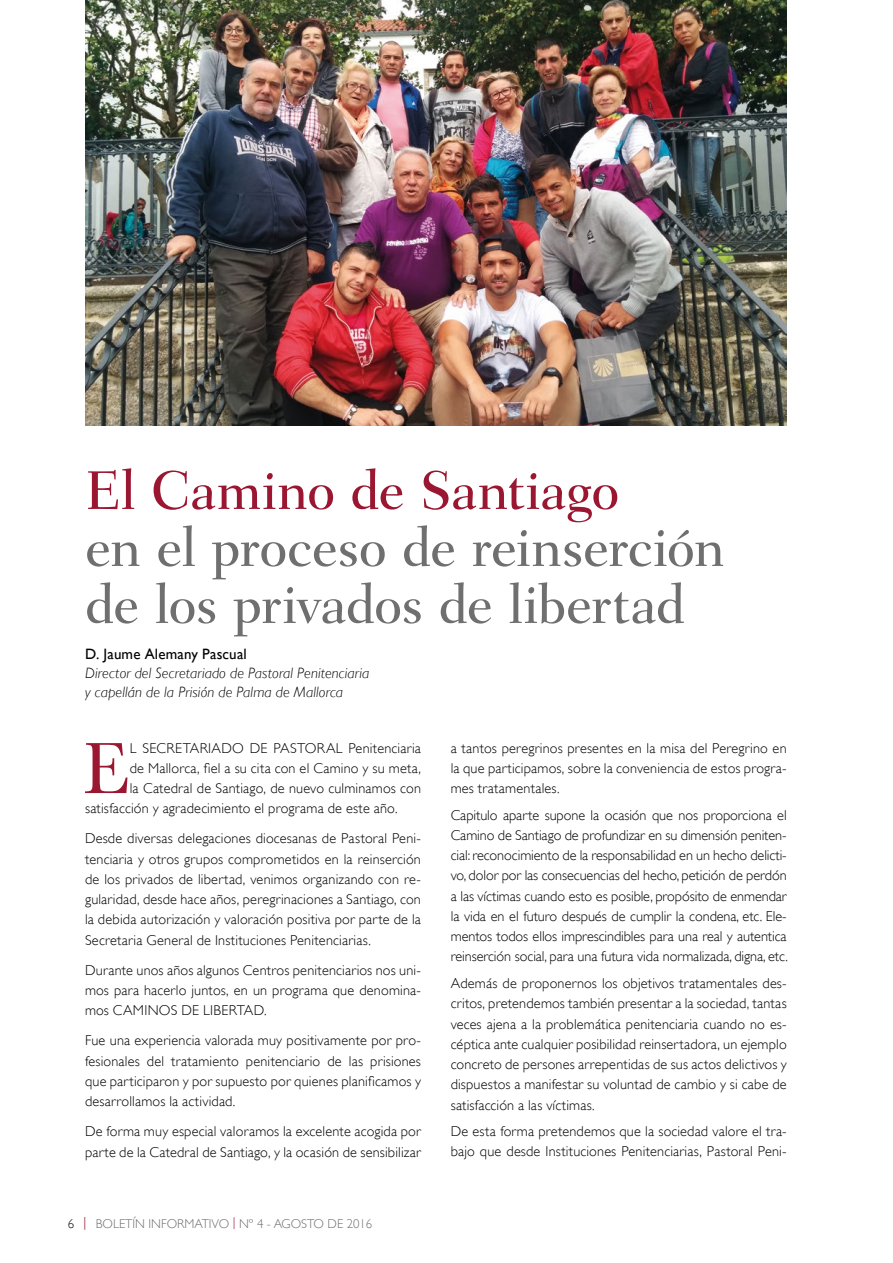
<style>
.page{position:relative;width:893px;height:1263px;background:#fff}
.page>*{position:absolute;margin:0;border:0;box-sizing:border-box;transform-origin:0 0}
.t1{font:75.45px "Baskerville";color:#9b1731}
.t2{font:500 55.5px/57px "Fairfield LT Std";letter-spacing:-.015em;color:#706f6f}
.t3{font:500 55.5px "Fairfield LT Std";letter-spacing:-.01em;color:#9b1731}
.t4{font:italic 300 15px/19.2px "Gill Sans";letter-spacing:.005em;color:#000}
.t5{font:15px "Gill Sans";letter-spacing:.01em;color:#000}
.t6{font:300 14.25px/20.2px "Gill Sans";letter-spacing:.015em;color:#000;text-align:justify}
.t7{font:300 12.75px "Gill Sans";color:#706f6f}
.s1{color:#000}
.s2{font-family:"Helvetica Neue LT Std";color:#9b1731}
.s3{color:#9b1731}
</style>
<div class="page">
<img style="left:85px;top:0;width:702px;height:426px">
<h2 class="t3" style="left:85px;top:458px;width:536px">El Camino de Santiago</h2>
<h2 class="t2" style="left:85px;top:519px;width:641px">en el proceso de reinserción de los privados de libertad</h2>
<p class="t5" style="left:85px;top:645px;width:163px">D. Jaume Alemany Pascual</p>
<p class="t4" style="left:85px;top:663px;width:286px">Director del Secretariado de Pastoral Penitenciaria y capellán de la Prisión de Palma de Mallorca</p>
<h1 class="t1" style="left:83px;top:724px;width:49px">E</h1>
<p class="t6" style="left:130px;top:738px;width:293px">L SECRETARIADO DE PASTORAL Penitenciaria</p>
<p class="t6" style="left:130px;top:758px;width:293px">de Mallorca, fiel a su cita con el Camino y su meta,</p>
<p class="t6" style="left:130px;top:778px;width:293px">la Catedral de Santiago, de nuevo culminamos con</p>
<p class="t6" style="left:85px;top:798px;width:314px">satisfacción y agradecimiento el programa de este año.</p>
<p class="t6" style="left:85px;top:828px;width:337px">Desde diversas delegaciones diocesanas de Pastoral Peni&shy;tenciaria y otros grupos comprometidos en la reinserción de los privados de libertad, venimos organizando con re&shy;gularidad, desde hace años, peregrinaciones a Santiago, con la debida autorización y valoración positiva por parte de la Secretaria General de Instituciones Penitenciarias.</p>
<p class="t6" style="left:85px;top:960px;width:337px">Durante unos años algunos Centros penitenciarios nos uni&shy;mos para hacerlo juntos, en un programa que denomina&shy;mos CAMINOS DE LIBERTAD.</p>
<p class="t6" style="left:85px;top:1030px;width:337px">Fue una experiencia valorada muy positivamente por pro&shy;fesionales del tratamiento penitenciario de las prisiones que participaron y por supuesto por quienes planificamos y desarrollamos la actividad.</p>
<p class="t6" style="left:85px;top:1121px;width:337px">De forma muy especial valoramos la excelente acogida por parte de la Catedral de Santiago, y la ocasión de sensibilizar</p>
<p class="t7" style="left:68px;top:1216px;width:306px"><span class="s1">6</span> <span class="s2">|</span> BOLETÍN INFORMATIVO <span class="s3">|</span> Nº 4 - AGOSTO DE 2016</p>
<p class="t6" style="left:451px;top:738px;width:337px">a tantos peregrinos presentes en la misa del Peregrino en la que participamos, sobre la conveniencia de estos progra&shy;mes tratamentales.</p>
<p class="t6" style="left:451px;top:805px;width:339px">Capitulo aparte supone la ocasión que nos proporciona el Camino de Santiago de profundizar en su dimensión peniten&shy;cial: reconocimiento de la responsabilidad en un hecho delicti&shy;vo, dolor por las consecuencias del hecho, petición de perdón a las víctimas cuando esto es posible, propósito de enmendar la vida en el futuro después de cumplir la condena, etc. Ele&shy;mentos todos ellos imprescindibles para una real y autentica reinserción social, para una futura vida normalizada, digna, etc.</p>
<p class="t6" style="left:451px;top:973px;width:337px">Además de proponernos los objetivos tratamentales des&shy;critos, pretendemos también presentar a la sociedad, tantas veces ajena a la problemática penitenciaria cuando no es&shy;céptica ante cualquier posibilidad reinsertadora, un ejemplo concreto de persones arrepentidas de sus actos delictivos y dispuestos a manifestar su voluntad de cambio y si cabe de satisfacción a las víctimas.</p>
<p class="t6" style="left:451px;top:1121px;width:337px">De esta forma pretendemos que la sociedad valore el tra&shy;bajo que desde Instituciones Penitenciarias, Pastoral Peni-</p>
</div>
